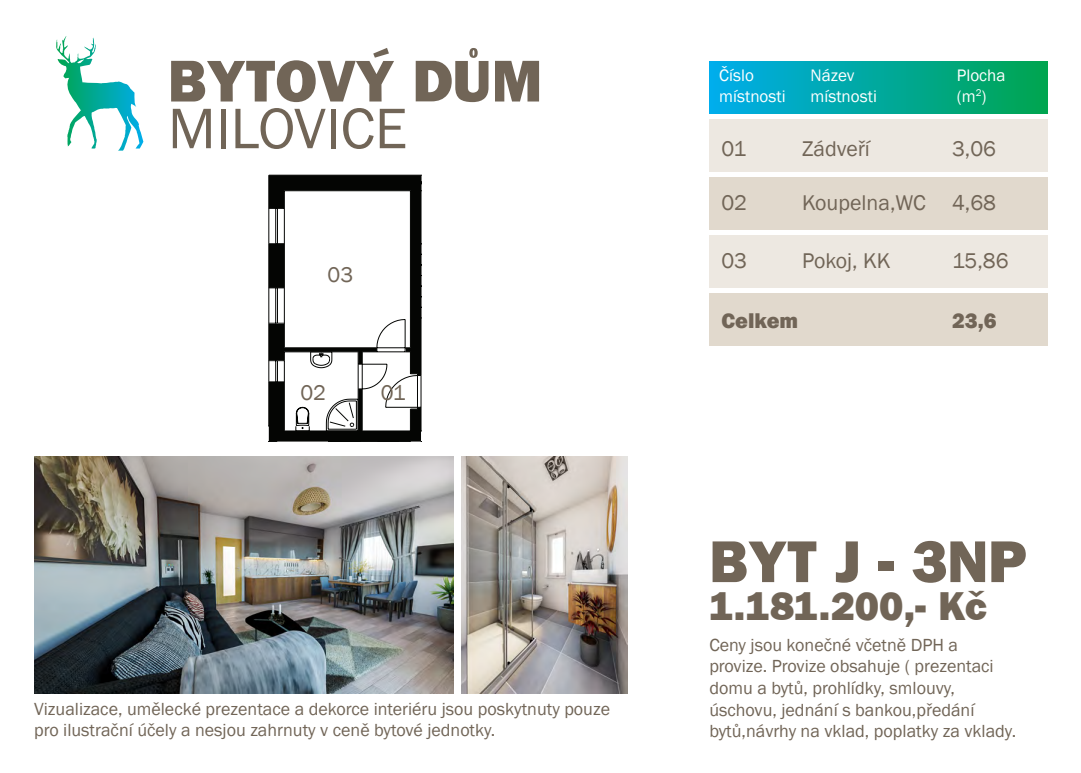
<style>
.page{position:relative;width:1081px;height:773px;background:#fff}
.page>*{position:absolute;margin:0;border:0;box-sizing:border-box;transform-origin:0 0}
.t1{font:800 59.12px "Frankfurt Gothic";color:#716557}
.t2{font:59.12px "Franklin Gothic";color:#716557}
.t3{font:800 40.38px "Frankfurt Gothic";color:#716557}
.t4{font:21.88px "Franklin Gothic";color:#716557}
.t5{font:800 21.88px "Franklin Gothic";color:#716557}
.t6{font:18px/21.6px "Franklin Gothic";color:#716557}
.t7{font:17.12px/20.5px "Franklin Gothic";color:#fff}
</style>
<div class="page">
<hr style="left:662px;top:396px;width:1px;height:35px;background:#040503">
<hr style="left:541px;top:191px;width:1px;height:172px;background:#040503">
<hr style="left:269px;top:725px;width:56px;height:1px;background:#040503">
<hr style="left:366px;top:729px;width:44px;height:1px;background:#040503">
<hr style="left:269px;top:772px;width:73px;height:1px;background:#040503">
<hr style="left:678px;top:175px;width:1px;height:33px;background:#040503">
<hr style="left:662px;top:208px;width:1px;height:36px;background:#040503">
<hr style="left:662px;top:244px;width:1px;height:44px;background:#040503">
<hr style="left:669px;top:208px;width:1px;height:36px;background:#040503">
<hr style="left:671px;top:208px;width:1px;height:36px;background:#040503">
<hr style="left:669px;top:288px;width:1px;height:35px;background:#040503">
<hr style="left:671px;top:288px;width:1px;height:35px;background:#040503">
<hr style="left:541px;top:409px;width:1px;height:32px;background:#040503">
<hr style="left:530px;top:376px;width:1px;height:32px;background:#040503">
<hr style="left:603px;top:397px;width:1px;height:34px;background:#040503">
<hr style="left:599px;top:397px;width:1px;height:44px;background:#040503">
<hr style="left:269px;top:729px;width:69px;height:1px;background:#040503">
<hr style="left:766px;top:387px;width:1px;height:39px;background:#040503">
<hr style="left:830px;top:387px;width:1px;height:39px;background:#040503">
<svg style="left:269px;top:175px;width:153px;height:267px"></svg>
<div style="left:709px;top:61px;width:339px;height:53px;background:linear-gradient(to right,#00adec,#00a54e)"></div>
<div style="left:709px;top:119px;width:339px;height:53px;background:#ede8e1"></div>
<div style="left:709px;top:177px;width:339px;height:53px;background:#e1d9cd"></div>
<div style="left:709px;top:235px;width:339px;height:53px;background:#ede8e1"></div>
<svg style="left:56px;top:39px;width:87px;height:112px"></svg>
<div style="left:709px;top:293px;width:339px;height:53px;background:#e1d9cd"></div>
<img style="left:34px;top:456px;width:419px;height:237px">
<img style="left:462px;top:456px;width:165px;height:237px">
<h1 class="t1" style="left:168px;top:46px;width:376px">BYTOVÝ DŮM</h1>
<h1 class="t2" style="left:168px;top:92px;width:241px">MILOVICE</h1>
<p class="t4" style="left:328px;top:261px;width:27px">03</p>
<p class="t4" style="left:300px;top:379px;width:27px">02</p>
<p class="t4" style="left:381px;top:379px;width:26px">01</p>
<p class="t6" style="left:34px;top:698px;width:577px">Vizualizace, umělecké prezentace a dekorce interiéru jsou poskytnuty pouze pro ilustrační účely a nesjou zahrnuty v ceně bytové jednotky.</p>
<p class="t7" style="left:719px;top:65px;width:68px">Číslo místnosti</p>
<p class="t7" style="left:810px;top:65px;width:68px">Název místnosti</p>
<p class="t7" style="left:957px;top:65px;width:50px">Plocha (m<sup>2</sup>)</p>
<p class="t4" style="left:721px;top:135px;width:26px">01</p>
<p class="t4" style="left:802px;top:135px;width:69px">Zádveří</p>
<p class="t4" style="left:952px;top:135px;width:45px">3,06</p>
<p class="t4" style="left:721px;top:189px;width:27px">02</p>
<p class="t4" style="left:802px;top:189px;width:195px">Koupelna,WC 4,68</p>
<p class="t4" style="left:721px;top:246px;width:27px">03</p>
<p class="t4" style="left:802px;top:246px;width:90px">Pokoj, KK</p>
<p class="t4" style="left:952px;top:246px;width:58px">15,86</p>
<p class="t5" style="left:721px;top:306px;width:78px">Celkem</p>
<p class="t5" style="left:952px;top:306px;width:46px">23,6</p>
<h1 class="t1" style="left:709px;top:526px;width:319px">BYT J - 3NP</h1>
<h2 class="t3" style="left:709px;top:581px;width:279px">1.181.200,- Kč</h2>
<p class="t6" style="left:709px;top:634px;width:308px">Ceny jsou konečné včetně DPH a provize. Provize obsahuje ( prezentaci domu a bytů, prohlídky, smlouvy, úschovu, jednání s bankou,předání bytů,návrhy na vklad, poplatky za vklady.</p>
</div>
